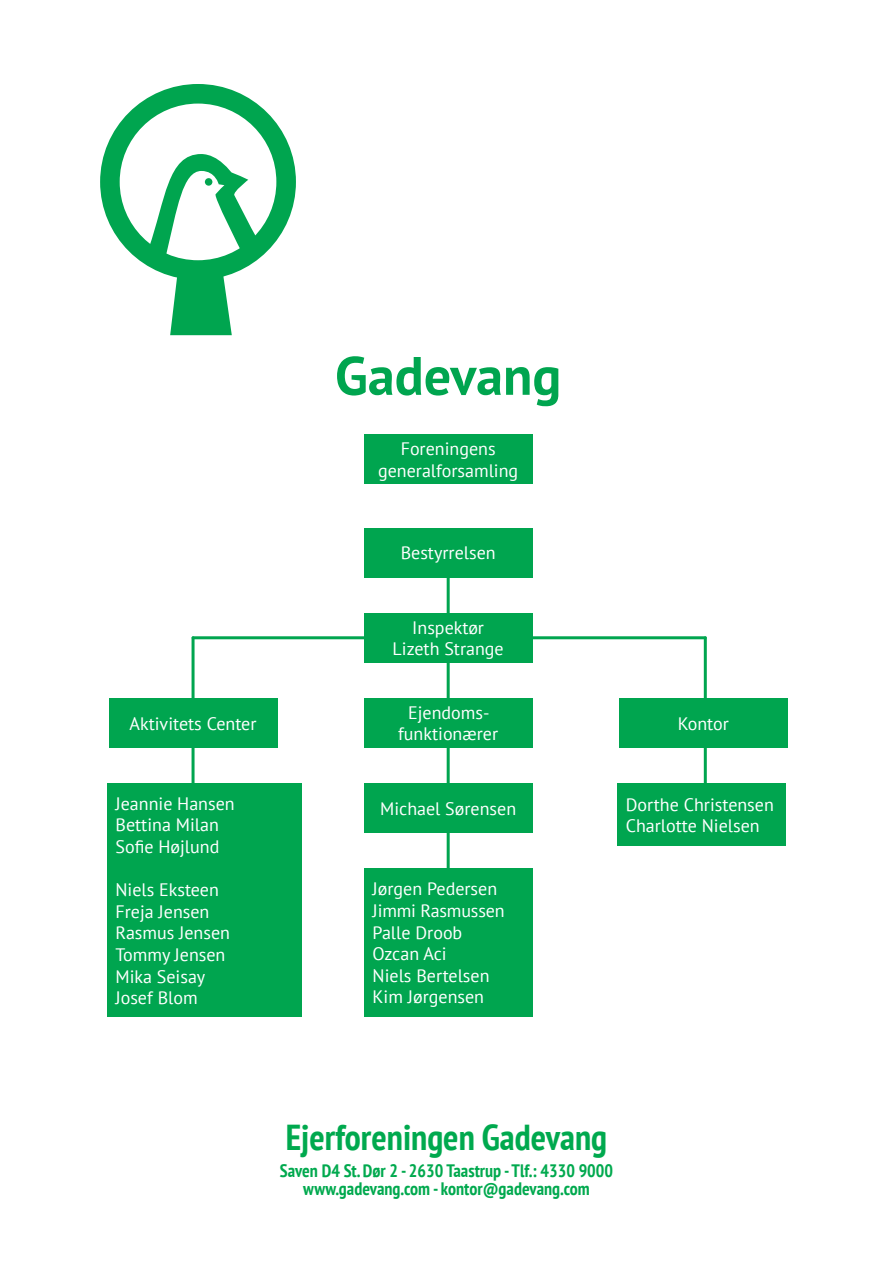
<style>
.page{position:relative;width:893px;height:1263px;background:#fff}
.page>*{position:absolute;margin:0;border:0;box-sizing:border-box;transform-origin:0 0}
.t1{font:700 54px "PT Sans";color:#00a54f}
.t2{font:700 condensed 36px "PT Sans";color:#00a94e}
.t3{font:18px "PT Sans";color:#fff}
.t4{font:700 condensed 18px "PT Sans";color:#00a94e}
</style>
<div class="page">
<hr style="left:447px;top:564px;width:3px;height:329px;background:#00a54f">
<hr style="left:193px;top:636px;width:512px;height:3px;background:#00a54f">
<hr style="left:192px;top:638px;width:3px;height:187px;background:#00a54f">
<hr style="left:704px;top:638px;width:3px;height:181px;background:#00a54f">
<div style="left:364px;top:528px;width:168px;height:49px;background:#00a54f"></div>
<div style="left:364px;top:613px;width:168px;height:49px;background:#00a54f"></div>
<div style="left:364px;top:698px;width:168px;height:49px;background:#00a54f"></div>
<div style="left:619px;top:698px;width:168px;height:49px;background:#00a54f"></div>
<div style="left:617px;top:783px;width:168px;height:63px;background:#00a54f"></div>
<div style="left:109px;top:698px;width:168px;height:49px;background:#00a54f"></div>
<div style="left:107px;top:783px;width:194px;height:234px;background:#00a54f"></div>
<div style="left:364px;top:868px;width:168px;height:149px;background:#00a54f"></div>
<div style="left:364px;top:783px;width:168px;height:49px;background:#00a54f"></div>
<svg style="left:100px;top:84px;width:196px;height:251px"></svg>
<div style="left:205px;top:178px;width:7px;height:8px;background:#00a54f;border-radius:50%"></div>
<div style="left:364px;top:435px;width:168px;height:49px;background:#00a54f"></div>
<p class="t3" style="left:130px;top:712px;width:128px">Aktivitets Center</p>
<p class="t3" style="left:116px;top:792px;width:121px">Jeannie Hansen</p>
<p class="t3" style="left:116px;top:813px;width:105px">Bettina Milan</p>
<p class="t3" style="left:116px;top:835px;width:105px">Sofie Højlund</p>
<p class="t3" style="left:116px;top:878px;width:105px">Niels Eksteen</p>
<p class="t3" style="left:116px;top:900px;width:95px">Freja Jensen</p>
<p class="t3" style="left:116px;top:921px;width:116px">Rasmus Jensen</p>
<p class="t3" style="left:116px;top:943px;width:111px">Tommy Jensen</p>
<p class="t3" style="left:116px;top:965px;width:91px">Mika Seisay</p>
<p class="t3" style="left:116px;top:986px;width:84px">Josef Blom</p>
<p class="t1" style="left:335px;top:340px;width:228px">Gadevang</p>
<p class="t3" style="left:401px;top:437px;width:96px">Foreningens</p>
<p class="t3" style="left:378px;top:459px;width:142px">generalforsamling</p>
<p class="t3" style="left:401px;top:542px;width:96px">Bestyrrelsen</p>
<p class="t3" style="left:412px;top:616px;width:73px">Inspektør</p>
<p class="t3" style="left:393px;top:637px;width:113px">Lizeth Strange</p>
<p class="t3" style="left:408px;top:701px;width:83px">Ejendoms-</p>
<p class="t3" style="left:398px;top:722px;width:102px">funktionærer</p>
<p class="t3" style="left:380px;top:797px;width:138px">Michael Sørensen</p>
<p class="t3" style="left:373px;top:877px;width:126px">Jørgen Pedersen</p>
<p class="t3" style="left:373px;top:899px;width:133px">Jimmi Rasmussen</p>
<p class="t3" style="left:373px;top:921px;width:91px">Palle Droob</p>
<p class="t3" style="left:373px;top:942px;width:76px">Ozcan Aci</p>
<p class="t3" style="left:373px;top:964px;width:118px">Niels Bertelsen</p>
<p class="t3" style="left:373px;top:985px;width:113px">Kim Jørgensen</p>
<p class="t3" style="left:678px;top:712px;width:53px">Kontor</p>
<p class="t3" style="left:626px;top:793px;width:150px">Dorthe Christensen</p>
<p class="t3" style="left:626px;top:814px;width:135px">Charlotte Nielsen</p>
<p class="t2" style="left:286px;top:1113px;width:323px">Ejerforeningen Gadevang</p>
<p class="t4" style="left:280px;top:1158px;width:335px">Saven D4 St. Dør 2 - 2630 Taastrup - Tlf.: 4330 9000</p>
<p class="t4" style="left:303px;top:1176px;width:288px">www.gadevang.com - kontor@gadevang.com</p>
</div>
